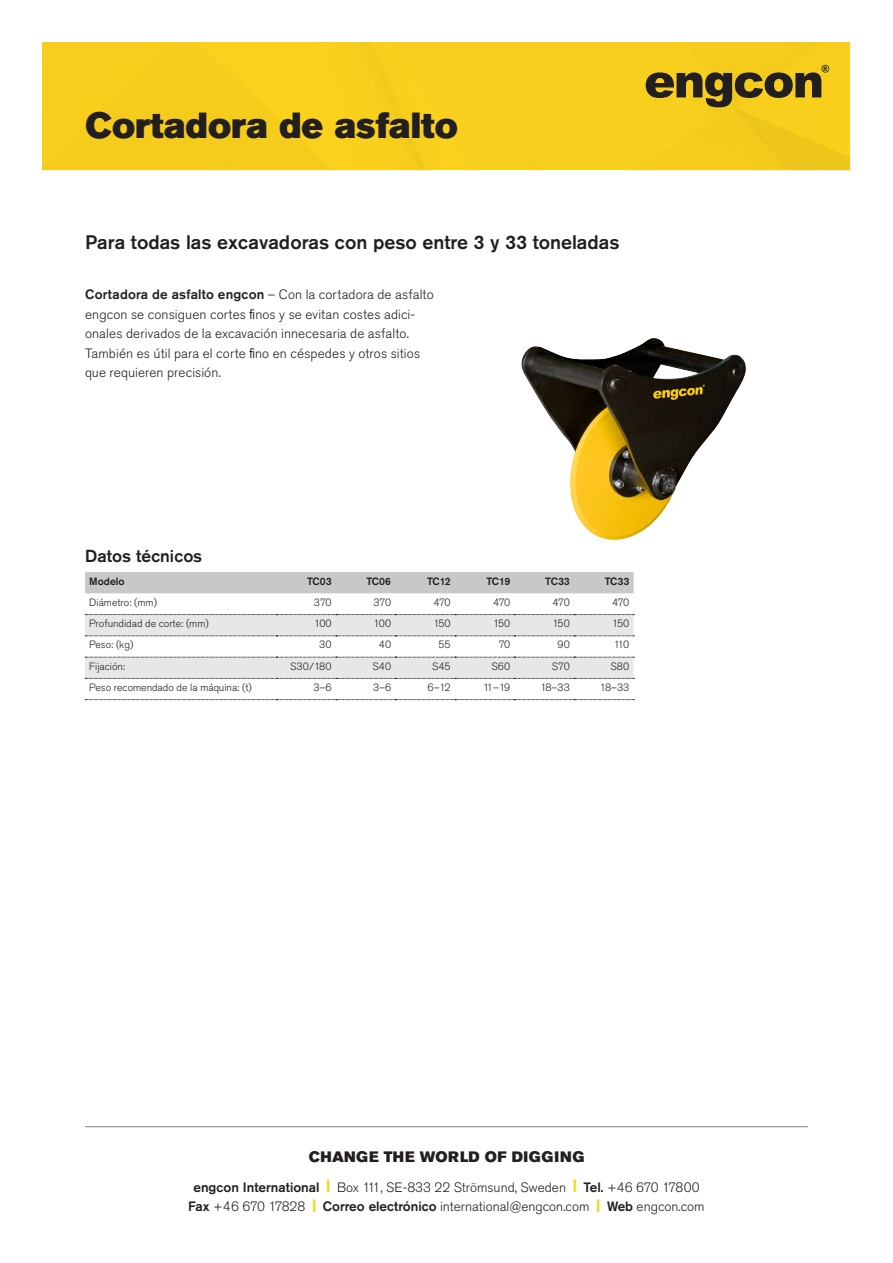
<style>
.page{position:relative;width:893px;height:1263px;background:#fff}
.page>*{position:absolute;margin:0;border:0;box-sizing:border-box;transform-origin:0 0}
.Product_heading{font:36px "Akzidenz Grotesk Pro Super";color:#231f20}
.t1{font:500 19.5px "Akzidenz Grotesk Pro";color:#231f20}
.t2{font:500 17.25px "Akzidenz Grotesk Pro";color:#231f20}
.t3{font:15px "Akzidenz Grotesk Pro Super";letter-spacing:.04em;color:#231f20}
.Brödtext1{font:300 13.5px/19.5px "Akzidenz Grotesk Pro";letter-spacing:.005em;color:#231f20;text-align:center}
.t4{font:300 10.5px "Akzidenz Grotesk Pro";color:#231f20}
.t5{font:500 10.5px "Akzidenz Grotesk Pro";color:#231f20}
.s1{font-weight:500}
.s2{font-family:"Arial Narrow";font-weight:400}
.s3{font-family:"Akzidenz Grotesk Pro Super";font-weight:400;color:#fed105}
</style>
<div class="page">
<div style="left:43px;top:43px;width:807px;height:128px;background:#f8cf1c"></div>
<hr style="left:85px;top:1126px;width:723px;height:1px;background:#808285">
<img style="left:521px;top:338px;width:225px;height:202px">
<div style="left:85px;top:572px;width:549px;height:21px;background:#c7c8ca"></div>
<svg style="left:85px;top:614px;width:549px;height:65px"></svg>
<svg style="left:85px;top:699px;width:549px;height:1px"></svg>
<p class="Product_heading" style="left:85px;top:102px;width:374px">Cortadora de asfalto</p>
<h1 class="t1" style="left:85px;top:229px;width:536px">Para todas las excavadoras con peso entre 3 y 33 toneladas</h1>
<p class="Brödtext1" style="left:85px;top:285px;width:350px;text-align:left"><span class="s1">Cortadora de asfalto engcon</span> – Con la cortadora de asfalto engcon se consiguen cortes <span class="s2">fi</span>nos y se evitan costes adici&shy;onales derivados de la excavación innecesaria de asfalto.<br>También es útil para el corte <span class="s2">fi</span>no en céspedes y otros sitios que requieren precisión.</p>
<h2 class="t2" style="left:85px;top:545px;width:119px">Datos técnicos</h2>
<p class="t5" style="left:89px;top:574px;width:37px">Modelo</p>
<p class="t5" style="left:307px;top:574px;width:26px">TC03</p>
<p class="t5" style="left:366px;top:574px;width:26px">TC06</p>
<p class="t5" style="left:427px;top:574px;width:25px">TC12</p>
<p class="t5" style="left:486px;top:574px;width:25px">TC19</p>
<p class="t5" style="left:545px;top:574px;width:26px">TC33</p>
<p class="t5" style="left:605px;top:574px;width:26px">TC33</p>
<p class="t4" style="left:89px;top:595px;width:69px">Diámetro: (mm)</p>
<p class="t4" style="left:314px;top:595px;width:19px">370</p>
<p class="t4" style="left:373px;top:595px;width:19px">370</p>
<p class="t4" style="left:433px;top:595px;width:19px">470</p>
<p class="t4" style="left:493px;top:595px;width:19px">470</p>
<p class="t4" style="left:552px;top:595px;width:19px">470</p>
<p class="t4" style="left:612px;top:595px;width:19px">470</p>
<p class="t4" style="left:89px;top:617px;width:121px">Profundidad de corte: (mm)</p>
<p class="t4" style="left:314px;top:617px;width:19px">100</p>
<p class="t4" style="left:374px;top:617px;width:19px">100</p>
<p class="t4" style="left:433px;top:617px;width:19px">150</p>
<p class="t4" style="left:493px;top:617px;width:19px">150</p>
<p class="t4" style="left:553px;top:617px;width:19px">150</p>
<p class="t4" style="left:612px;top:617px;width:19px">150</p>
<p class="t4" style="left:89px;top:638px;width:46px">Peso: (kg)</p>
<p class="t4" style="left:319px;top:638px;width:14px">30</p>
<p class="t4" style="left:379px;top:638px;width:14px">40</p>
<p class="t4" style="left:438px;top:638px;width:14px">55</p>
<p class="t4" style="left:499px;top:638px;width:13px">70</p>
<p class="t4" style="left:557px;top:638px;width:14px">90</p>
<p class="t4" style="left:614px;top:638px;width:17px">110</p>
<p class="t4" style="left:89px;top:659px;width:37px">Fijación:</p>
<p class="t4" style="left:290px;top:659px;width:43px">S30/180</p>
<p class="t4" style="left:372px;top:659px;width:20px">S40</p>
<p class="t4" style="left:432px;top:659px;width:20px">S45</p>
<p class="t4" style="left:491px;top:659px;width:20px">S60</p>
<p class="t4" style="left:552px;top:659px;width:19px">S70</p>
<p class="t4" style="left:610px;top:659px;width:20px">S80</p>
<p class="t4" style="left:89px;top:680px;width:164px">Peso recomendado de la máquina: (t)</p>
<p class="t4" style="left:313px;top:680px;width:20px">3–6</p>
<p class="t4" style="left:373px;top:680px;width:20px">3–6</p>
<p class="t4" style="left:428px;top:680px;width:25px">6–12</p>
<p class="t4" style="left:483px;top:680px;width:29px">11–19</p>
<p class="t4" style="left:540px;top:680px;width:31px">18–33</p>
<p class="t4" style="left:600px;top:680px;width:31px">18–33</p>
<p class="t3" style="left:309px;top:1146px;width:277px">CHANGE THE WORLD OF DIGGING</p>
<p class="Brödtext1" style="left:188px;top:1177px;width:518px"><span class="s1">engcon International</span> <span class="s3">|</span> Box 111, SE-833 22 Strömsund, Sweden <span class="s3">|</span> <span class="s1">Tel.</span> +46 670 17800<br><span class="s1">Fax</span> +46 670 17828 <span class="s3">|</span> <span class="s1">Correo electrónico</span> international@engcon.com <span class="s3">|</span> <span class="s1">Web</span> engcon.com</p>
</div>
